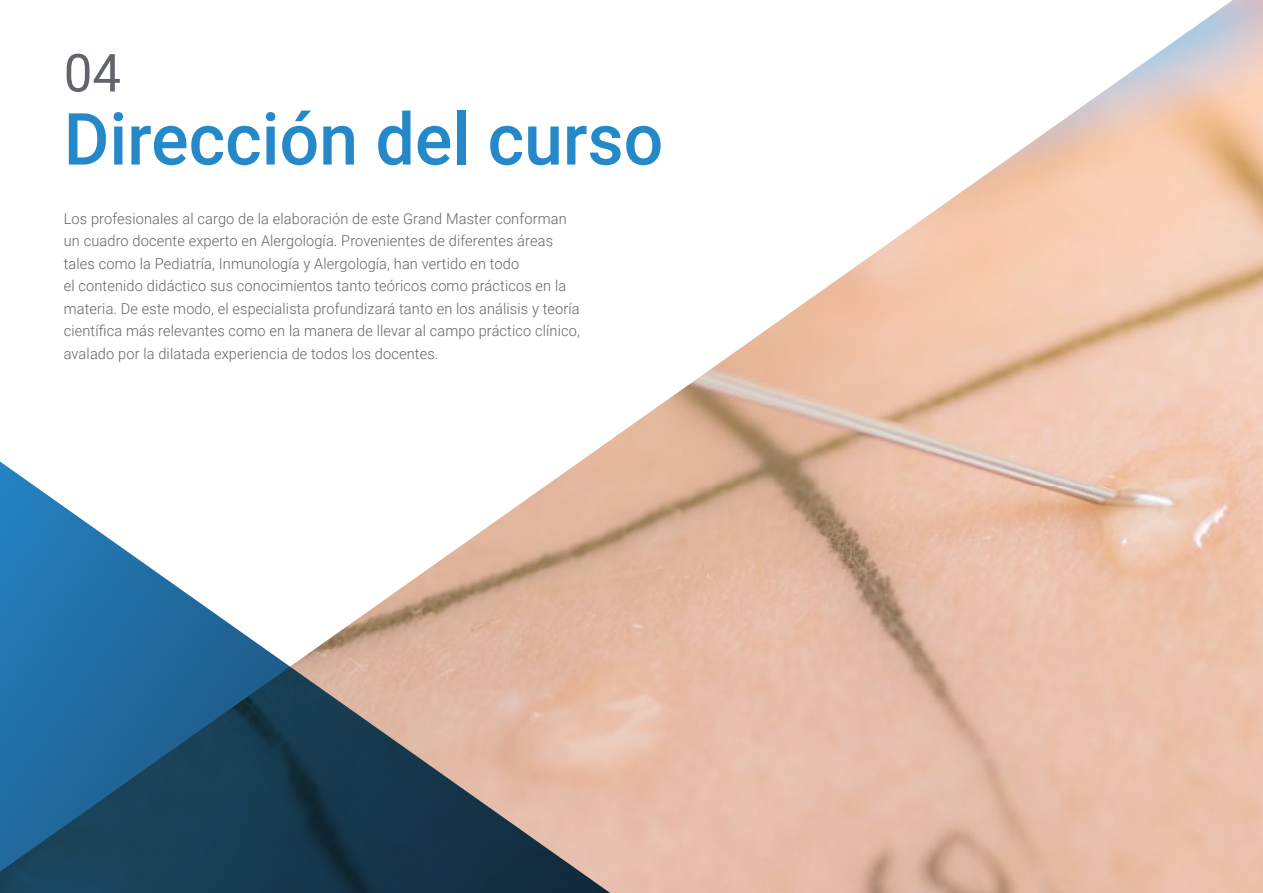
<style>
.page{position:relative;width:1263px;height:893px;background:#fff}
.page>*{position:absolute;margin:0;border:0;box-sizing:border-box;transform-origin:0 0}
.t1{font:500 72px "Roboto";color:#2488c9}
.t2{font:52.5px "Roboto";color:#61646a}
.t3{font:300 15px/22.5px "Roboto";letter-spacing:.01em;color:#61646a}
</style>
<div class="page">
<img style="left:602px;top:0;width:661px;height:893px">
<svg style="left:0;top:446px;width:640px;height:447px"></svg>
<h2 class="t2" style="left:64px;top:36px;width:59px">04</h2>
<h1 class="t1" style="left:64px;top:89px;width:601px">Dirección del curso</h1>
<p class="t3" style="left:64px;top:207px;width:517px">Los profesionales al cargo de la elaboración de este Grand Master conforman un cuadro docente experto en Alergología. Provenientes de diferentes áreas tales como la Pediatría, Inmunología y Alergología, han vertido en todo<br>el contenido didáctico sus conocimientos tanto teóricos como prácticos en la materia. De este modo, el especialista profundizará tanto en los análisis y teoría científica más relevantes como en la manera de llevar al campo práctico clínico, avalado por la dilatada experiencia de todos los docentes.</p>
</div>
